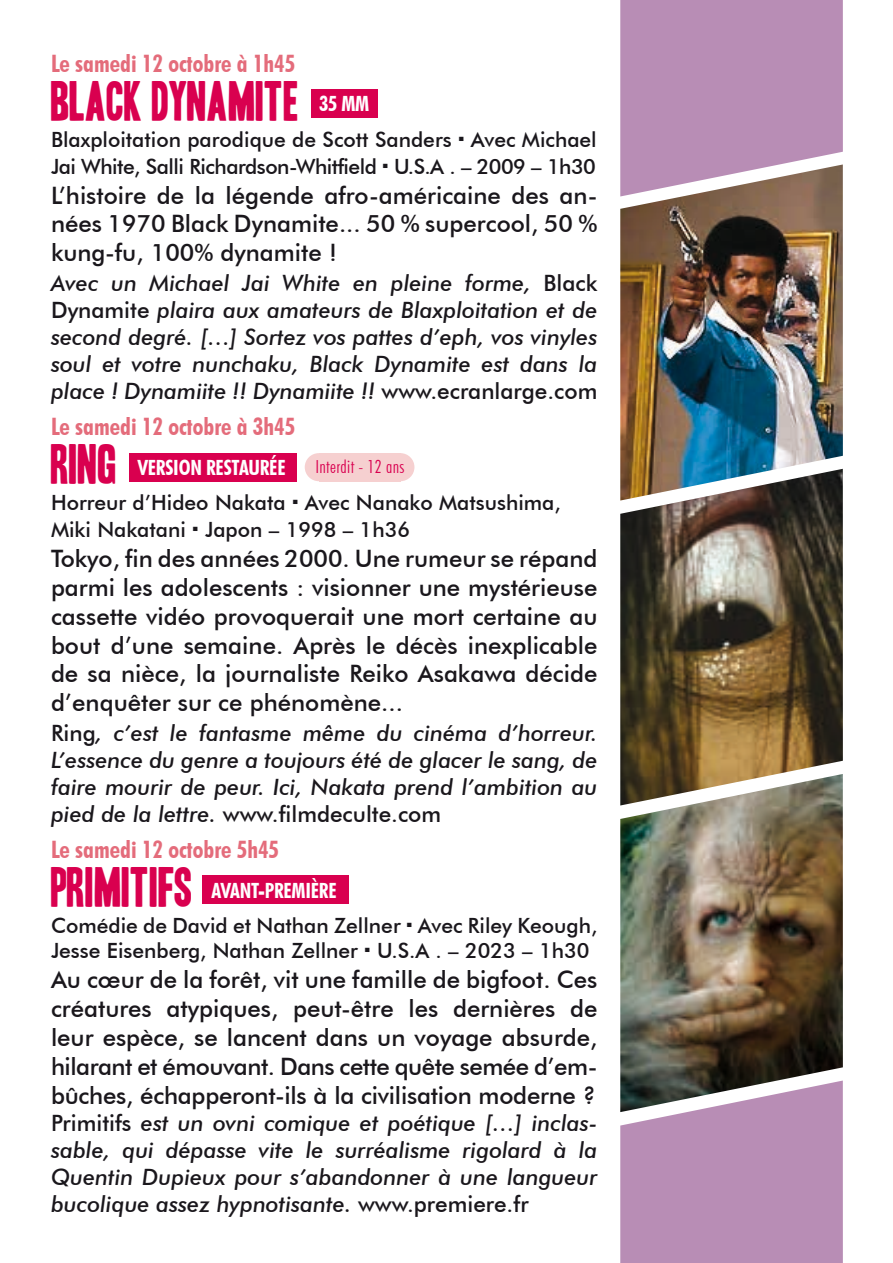
<style>
.page{position:relative;width:893px;height:1263px;background:#fff}
.page>*{position:absolute;margin:0;border:0;box-sizing:border-box;transform-origin:0 0}
.t1{font:48px "Headline One HPLHS";color:#d9004f}
.t2{font:500 24px/28.8px "Futura BT";color:#1a171c;text-align:justify}
.t3{font:700 condensed 24px "Futura BT";color:#e46c7b}
.t4{font:italic 500 22.5px/27px "Futura BT";color:#1a171c;text-align:justify}
.t5{font:500 21px/27px "Futura BT";color:#1a171c}
.t6{font:700 condensed 21px "Futura BT";letter-spacing:-.01em;color:#fff}
.t7{font:300 condensed 18px "Futura BT";letter-spacing:.02em;color:#d9004f}
.s1{font-style:normal}
</style>
<div class="page">
<img style="left:620px;top:500px;width:223px;height:274px">
<div style="left:620px;top:1112px;width:223px;height:151px;background:#b88db5"></div>
<img style="left:620px;top:774px;width:223px;height:338px">
<img style="left:620px;top:196px;width:223px;height:304px">
<div style="left:311px;top:90px;width:67px;height:28px;background:#d9004f"></div>
<div style="left:202px;top:875px;width:147px;height:29px;background:#d9004f"></div>
<svg style="left:620px;top:0;width:223px;height:196px;background:#b991b3"></svg>
<div style="left:130px;top:453px;width:167px;height:28px;background:#d9004f"></div>
<div style="left:305px;top:453px;width:28px;height:28px;background:#f6d0d0;border-radius:50%"></div>
<div style="left:319px;top:453px;width:81px;height:28px;background:#f6d0d0"></div>
<div style="left:386px;top:453px;width:28px;height:28px;background:#f6d0d0;border-radius:50%"></div>
<p class="t3" style="left:51px;top:48px;width:246px">Le samedi 12 octobre à 1h45</p>
<h1 class="t1" style="left:51px;top:78px;width:249px">BLACK DYNAMITE</h1>
<p class="t5" style="left:51px;top:125px;width:547px">Blaxploitation parodique de Scott Sanders Avec Michael<br>Jai White, Salli Richardson-Whitfield U.S.A . – 2009 – 1h30</p>
<p class="t2" style="left:51px;top:180px;width:548px">L’histoire de la légende afro-américaine des an&shy;nées 1970 Black Dynamite... 50 % supercool, 50 % kung-fu, 100% dynamite !</p>
<p class="t4" style="left:51px;top:269px;width:548px">Avec un Michael Jai White en pleine forme, <span class="s1">Black Dynamite</span> plaira aux amateurs de Blaxploitation et de second degré. […] Sortez vos pattes d’eph, vos vinyles soul et votre nunchaku, Black Dynamite est dans la place ! Dynamiite !! Dynamiite !! <span class="s1">www.ecranlarge.com</span></p>
<p class="t3" style="left:51px;top:412px;width:246px">Le samedi 12 octobre à 3h45</p>
<h1 class="t1" style="left:51px;top:441px;width:68px">RING</h1>
<p class="t5" style="left:51px;top:489px;width:511px">Horreur d’Hideo Nakata Avec Nanako Matsushima,<br>Miki Nakatani Japon – 1998 – 1h36</p>
<p class="t2" style="left:51px;top:544px;width:548px">Tokyo, fin des années 2000. Une rumeur se répand parmi les adolescents : visionner une mystérieuse cassette vidéo provoquerait une mort certaine au bout d’une semaine. Après le décès inexplicable de sa nièce, la journaliste Reiko Asakawa décide d’enquêter sur ce phénomène...</p>
<p class="t4" style="left:51px;top:719px;width:548px"><span class="s1">Ring</span>, c’est le fantasme même du cinéma d’horreur.<br>L’essence du genre a toujours été de glacer le sang, de faire mourir de peur. Ici, Nakata prend l’ambition au pied de la lettre. <span class="s1">www.filmdeculte.com</span></p>
<p class="t3" style="left:51px;top:835px;width:230px">Le samedi 12 octobre 5h45</p>
<h1 class="t1" style="left:51px;top:864px;width:144px">PRIMITIFS</h1>
<p class="t5" style="left:51px;top:913px;width:548px;line-height:25.2px">Comédie de David et Nathan Zellner Avec Riley Keough,<br>Jesse Eisenberg, Nathan Zellner U.S.A . – 2023 – 1h30</p>
<p class="t2" style="left:51px;top:965px;width:548px">Au cœur de la forêt, vit une famille de bigfoot. Ces créatures atypiques, peut-être les dernières de leur espèce, se lancent dans un voyage absurde, hilarant et émouvant. Dans cette quête semée d’em&shy;bûches, échapperont-ils à la civilisation moderne ?</p>
<p class="t4" style="left:51px;top:1109px;width:548px"><span class="s1">Primitifs</span> est un ovni comique et poétique […] inclas&shy;sable, qui dépasse vite le surréalisme rigolard à la Quentin Dupieux pour s’abandonner à une langueur bucolique assez hypnotisante. <span class="s1">www.premiere.fr</span></p>
<p class="t6" style="left:319px;top:90px;width:52px">35 MM</p>
<p class="t6" style="left:138px;top:455px;width:149px">VERSION RESTAURÉE</p>
<p class="t7" style="left:315px;top:456px;width:90px">Interdit - 12 ans</p>
<p class="t6" style="left:211px;top:878px;width:127px">AVANT-PREMIÈRE</p>
</div>
